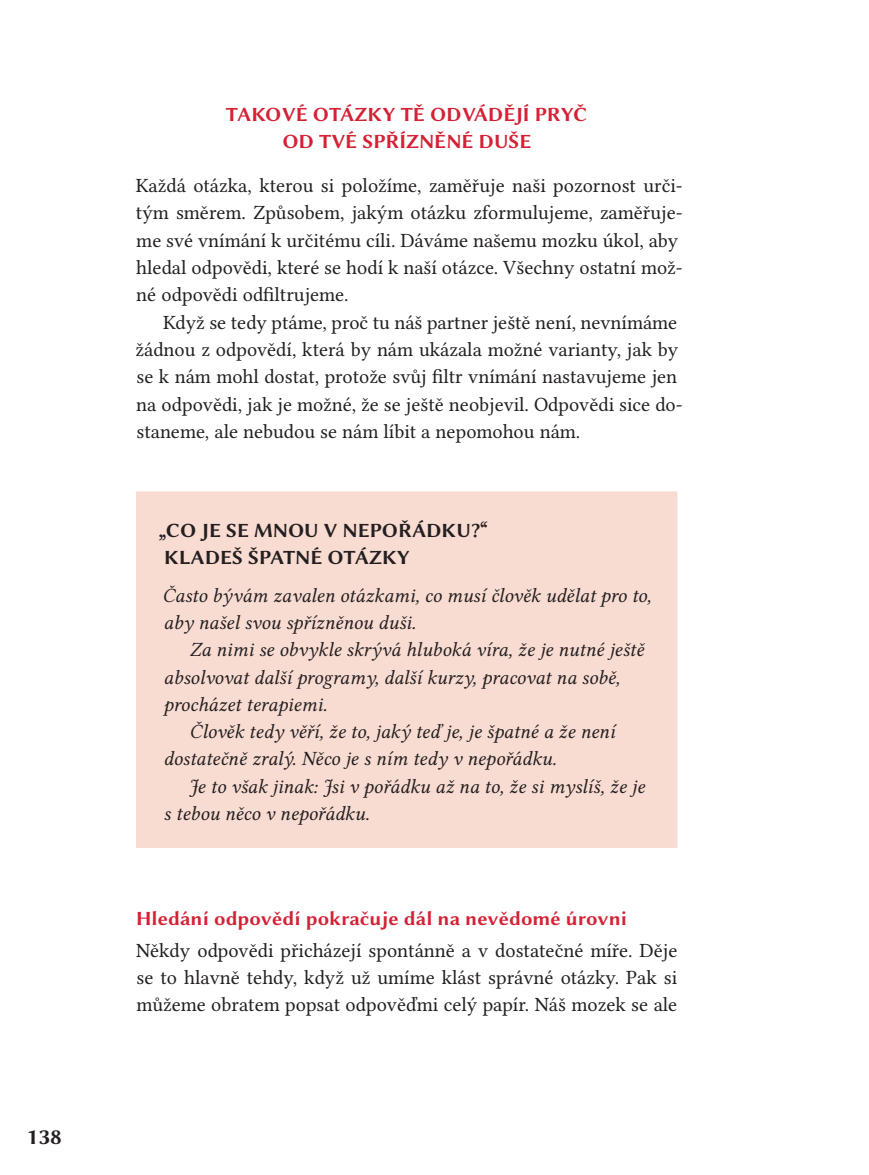
<style>
.page{position:relative;width:869px;height:1175px;background:#fff}
.page>*{position:absolute;margin:0;border:0;box-sizing:border-box;transform-origin:0 0}
.t1{font:700 22.5px "Libertinus Sans";color:#231f20}
.t2{font:20.25px/27.2px "Libertinus Serif";color:#231f20}
.t3{font:italic 20.25px/27.2px "Libertinus Serif";color:#231f20}
.t4{font:700 20.25px/27.2px "Libertinus Sans";color:#d42135;text-align:center}
.t5{font:700 20.25px/27.2px "Libertinus Sans";color:#231f20}
</style>
<div class="page">
<div style="left:137px;top:492px;width:539px;height:355px;background:#f8dbd1"></div>
<hr style="left:136px;top:491px;width:541px;height:1px;background:#f8dbd1">
<hr style="left:136px;top:492px;width:1px;height:354px;background:#f8dbd1">
<hr style="left:676px;top:492px;width:1px;height:354px;background:#f8dbd1">
<hr style="left:136px;top:846px;width:541px;height:2px;background:#f8dbd1">
<p class="t1" style="left:27px;top:1127px;width:36px">138</p>
<p class="t4" style="left:226px;top:102px;width:363px">TAKOVÉ OTÁZKY TĚ ODVÁDĚJÍ PRYČ<br>OD TVÉ SPŘÍZNĚNÉ DUŠE</p>
<p class="t2" style="left:136px;top:174px;width:548px">Každá otázka, kterou si položíme, zaměřuje naši pozornost urči&shy;tým směrem. Způsobem, jakým otázku zformulujeme, zaměřuje&shy;me své vnímání k určitému cíli. Dáváme našemu mozku úkol, aby hledal odpovědi, které se hodí k naší otázce. Všechny ostatní mož&shy;né odpovědi odfiltrujeme.</p>
<p class="t2" style="left:135px;top:310px;width:548px;text-indent:28px">Když se tedy ptáme, proč tu náš partner ještě není, nevnímáme žádnou z odpovědí, která by nám ukázala možné varianty, jak by se k nám mohl dostat, protože svůj filtr vnímání nastavujeme jen na odpovědi, jak je možné, že se ještě neobjevil. Odpovědi sice do&shy;staneme, ale nebudou se nám líbit a nepomohou nám.</p>
<p class="t5" style="left:159px;top:518px;width:331px">„CO JE SE MNOU V NEPOŘÁDKU?“<br>KLADEŠ ŠPATNÉ OTÁZKY</p>
<p class="t3" style="left:162px;top:583px;width:490px">Často bývám zavalen otázkami, co musí člověk udělat pro to, aby našel svou spřízněnou duši.</p>
<p class="t3" style="left:164px;top:638px;width:482px;text-indent:26px">Za nimi se obvykle skrývá hluboká víra, že je nutné ještě absolvovat další programy, další kurzy, pracovat na sobě, procházet terapiemi.</p>
<p class="t3" style="left:163px;top:719px;width:453px;text-indent:26px">Člověk tedy věří, že to, jaký teď je, je špatné a že není dostatečně zralý. Něco je s ním tedy v nepořádku.</p>
<p class="t3" style="left:163px;top:774px;width:483px;text-indent:25px">Je to však jinak: Jsi v pořádku až na to, že si myslíš, že je s tebou něco v nepořádku.</p>
<p class="t4" style="left:136px;top:906px;width:492px">Hledání odpovědí pokračuje dál na nevědomé úrovni</p>
<p class="t2" style="left:136px;top:938px;width:543px;text-align:justify">Někdy odpovědi přicházejí spontánně a v dostatečné míře. Děje se to hlavně tehdy, když už umíme klást správné otázky. Pak si můžeme obratem popsat odpověďmi celý papír. Náš mozek se ale</p>
</div>
